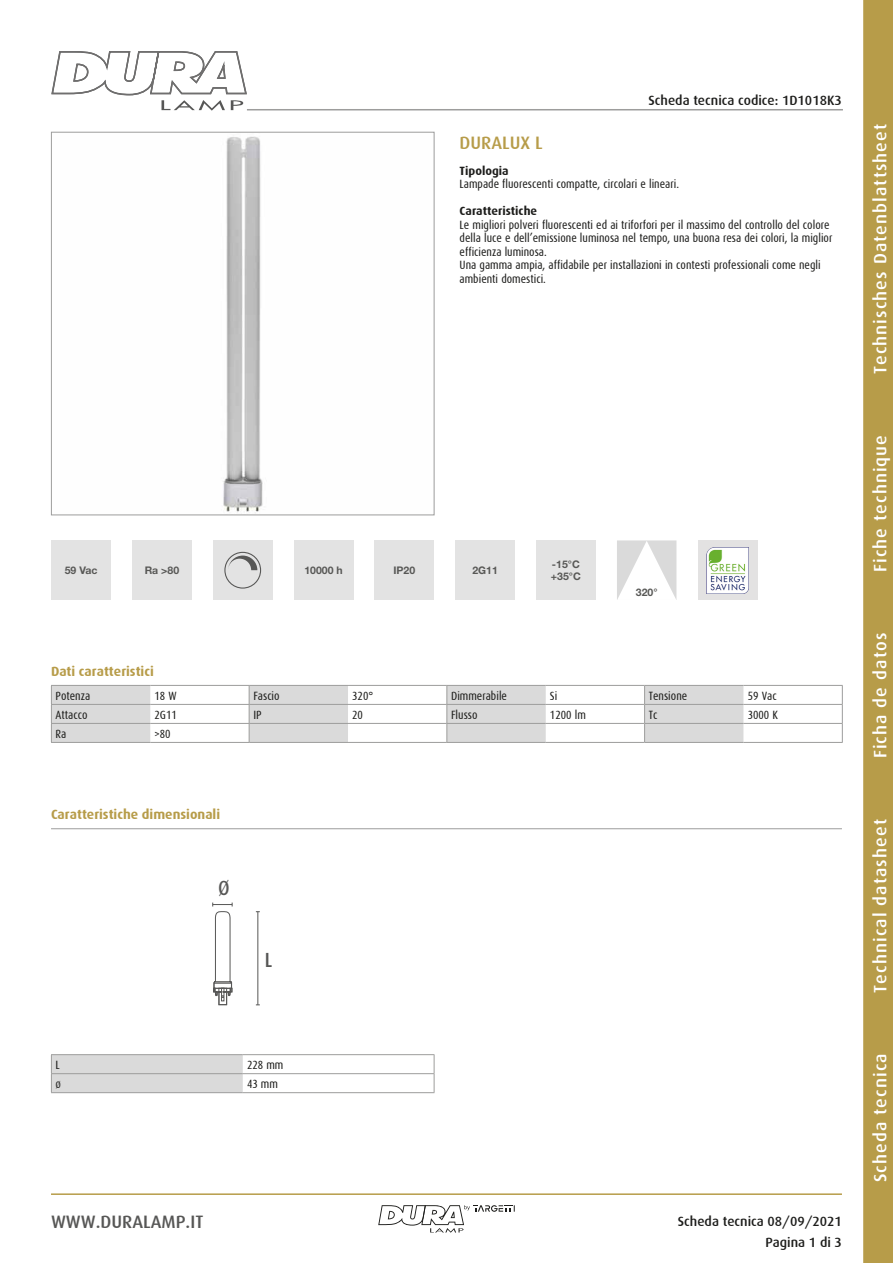
<style>
.page{position:relative;width:893px;height:1263px;background:#fff}
.page>*{position:absolute;margin:0;border:0;box-sizing:border-box;transform-origin:0 0}
.t1{font:500 20.4px "Dax Condensed";color:#575756}
.t2{font:500 18px "Dax";letter-spacing:.06em;color:#fff}
.t3{font:500 18px "Dax";color:#575756}
.t4{font:500 18px "Dax";color:#b79c49}
.t5{font:500 13.5px/21.3px "Dax";color:#1d1d1b;text-align:right}
.t6{font:700 13.5px "Dax";color:#b79c49}
.t7{font:12px/13.5px "Dax Condensed";color:#1d1d1b}
.t8{font:700 12px "Dax";color:#1d1d1b}
.t9{font:700 10.5px/12.6px "Helvetica Neue LT Std";color:#585856}
</style>
<div class="page">
<svg style="left:863px;top:0;width:30px;height:1263px;background:#b89e4d"></svg>
<hr style="left:51px;top:1193px;width:791px;height:2px;background:#b79c49">
<svg style="left:378px;top:1205px;width:137px;height:28px"></svg>
<svg style="left:51px;top:51px;width:197px;height:60px"></svg>
<hr style="left:247px;top:109px;width:596px;height:1px;background:#9d9d9c">
<img style="left:223px;top:136px;width:40px;height:377px">
<div style="left:51px;top:132px;width:383px;height:383px;border:1px solid #9d9d9c"></div>
<div style="left:51px;top:540px;width:60px;height:60px;background:#e3e3e3"></div>
<svg style="left:617px;top:540px;width:59px;height:60px"></svg>
<div style="left:375px;top:540px;width:59px;height:60px;background:#e3e3e3"></div>
<div style="left:132px;top:540px;width:60px;height:60px;background:#e3e3e3"></div>
<div style="left:698px;top:540px;width:59px;height:60px;background:#e3e2e2"></div>
<img style="left:707px;top:547px;width:41px;height:46px">
<div style="left:455px;top:540px;width:60px;height:60px;background:#e3e3e3"></div>
<div style="left:213px;top:540px;width:60px;height:60px;background:#e3e3e3"></div>
<div style="left:224px;top:552px;width:37px;height:37px;border:1px solid #575756;border-radius:50%"></div>
<svg style="left:228px;top:555px;width:29px;height:15px"></svg>
<div style="left:536px;top:540px;width:60px;height:60px;background:#e3e3e3"></div>
<div style="left:294px;top:540px;width:59px;height:60px;background:#e3e3e3"></div>
<hr style="left:743px;top:685px;width:100px;height:1px;background:#9d9d9c">
<hr style="left:743px;top:704px;width:100px;height:1px;background:#9d9d9c">
<hr style="left:743px;top:723px;width:100px;height:1px;background:#9d9d9c">
<svg style="left:842px;top:686px;width:1px;height:56px"></svg>
<hr style="left:51px;top:742px;width:99px;height:1px;background:#9d9d9c">
<hr style="left:150px;top:742px;width:99px;height:1px;background:#9d9d9c">
<hr style="left:348px;top:742px;width:99px;height:1px;background:#9d9d9c">
<hr style="left:546px;top:742px;width:99px;height:1px;background:#9d9d9c">
<hr style="left:743px;top:742px;width:100px;height:1px;background:#9d9d9c">
<hr style="left:249px;top:742px;width:99px;height:1px;background:#9d9d9c">
<hr style="left:447px;top:742px;width:99px;height:1px;background:#9d9d9c">
<svg style="left:51px;top:685px;width:692px;height:57px"></svg>
<hr style="left:645px;top:742px;width:98px;height:1px;background:#9d9d9c">
<hr style="left:51px;top:1054px;width:192px;height:1px;background:#9d9d9c">
<hr style="left:243px;top:1054px;width:191px;height:1px;background:#9d9d9c">
<svg style="left:51px;top:1055px;width:192px;height:37px;background:#d7d7d7"></svg>
<hr style="left:243px;top:1073px;width:191px;height:1px;background:#9d9d9c">
<svg style="left:434px;top:1055px;width:1px;height:37px"></svg>
<hr style="left:51px;top:1092px;width:192px;height:1px;background:#9d9d9c">
<hr style="left:243px;top:1092px;width:191px;height:1px;background:#9d9d9c">
<hr style="left:257px;top:912px;width:1px;height:93px;background:#575756">
<svg style="left:212px;top:902px;width:21px;height:104px"></svg>
<hr style="left:51px;top:828px;width:791px;height:1px;background:#9d9d9c">
<p class="t5" style="left:648px;top:90px;width:195px">Scheda tecnica codice: 1D1018K3</p>
<h2 class="t4" style="left:460px;top:132px;width:85px">DURALUX L</h2>
<p class="t8" style="left:460px;top:164px;width:51px">Tipologia</p>
<p class="t7" style="left:460px;top:178px;width:221px">Lampade fluorescenti compatte, circolari e lineari.</p>
<p class="t8" style="left:460px;top:205px;width:79px">Caratteristiche</p>
<p class="t7" style="left:460px;top:218px;width:374px">Le migliori polveri fluorescenti ed ai triforfori per il massimo del controllo del colore della luce e dell’emissione luminosa nel tempo, una buona resa dei colori, la miglior efficienza luminosa.<br>Una gamma ampia, affidabile per installazioni in contesti professionali come negli ambienti domestici.</p>
<p class="t9" style="left:65px;top:564px;width:34px">59 Vac</p>
<p class="t9" style="left:145px;top:564px;width:36px">Ra &gt;80</p>
<p class="t9" style="left:393px;top:564px;width:23px">IP20</p>
<p class="t9" style="left:472px;top:564px;width:27px">2G11</p>
<p class="t9" style="left:551px;top:557px;width:31px">-15°C +35°C</p>
<p class="t9" style="left:304px;top:564px;width:40px">10000 h</p>
<p class="t9" style="left:636px;top:585px;width:23px">320°</p>
<p class="t6" style="left:51px;top:664px;width:104px">Dati caratteristici</p>
<p class="t7" style="left:56px;top:689px;width:36px">Potenza</p>
<p class="t7" style="left:155px;top:689px;width:24px">18 W</p>
<p class="t7" style="left:253px;top:689px;width:28px">Fascio</p>
<p class="t7" style="left:352px;top:689px;width:23px">320°</p>
<p class="t7" style="left:451px;top:689px;width:57px">Dimmerabile</p>
<p class="t7" style="left:550px;top:689px;width:9px">Si</p>
<p class="t7" style="left:649px;top:689px;width:40px">Tensione</p>
<p class="t7" style="left:748px;top:689px;width:30px">59 Vac</p>
<p class="t7" style="left:56px;top:708px;width:33px">Attacco</p>
<p class="t7" style="left:154px;top:708px;width:24px">2G11</p>
<p class="t7" style="left:253px;top:708px;width:10px">IP</p>
<p class="t7" style="left:352px;top:708px;width:12px">20</p>
<p class="t7" style="left:451px;top:708px;width:28px">Flusso</p>
<p class="t7" style="left:550px;top:708px;width:37px">1200 lm</p>
<p class="t7" style="left:649px;top:708px;width:10px">Tc</p>
<p class="t7" style="left:748px;top:708px;width:32px">3000 K</p>
<p class="t7" style="left:56px;top:727px;width:12px">Ra</p>
<p class="t7" style="left:154px;top:727px;width:18px">&gt;80</p>
<p class="t6" style="left:51px;top:807px;width:171px">Caratteristiche dimensionali</p>
<h1 class="t1" style="left:218px;top:876px;width:13px">Ø</h1>
<h1 class="t1" style="left:265px;top:948px;width:9px">L</h1>
<p class="t7" style="left:56px;top:1059px;width:6px">L</p>
<p class="t7" style="left:247px;top:1059px;width:38px">228 mm</p>
<p class="t7" style="left:56px;top:1078px;width:7px">ø</p>
<p class="t7" style="left:247px;top:1078px;width:32px">43 mm</p>
<h2 class="t3" style="left:51px;top:1212px;width:154px">WWW.DURALAMP.IT</h2>
<p class="t5" style="left:678px;top:1211px;width:166px">Scheda tecnica 08/09/2021<br>Pagina 1 di 3</p>
<h2 class="t2" style="left:870px;top:374px;width:252px;rotate:-90deg">Technisches Datenblattsheet</h2>
<h2 class="t2" style="left:870px;top:572px;width:139px;rotate:-90deg">Fiche technique</h2>
<h2 class="t2" style="left:870px;top:758px;width:127px;rotate:-90deg">Ficha de datos</h2>
<h2 class="t2" style="left:870px;top:993px;width:175px;rotate:-90deg">Technical datasheet</h2>
<h2 class="t2" style="left:870px;top:1182px;width:130px;rotate:-90deg">Scheda tecnica</h2>
</div>
